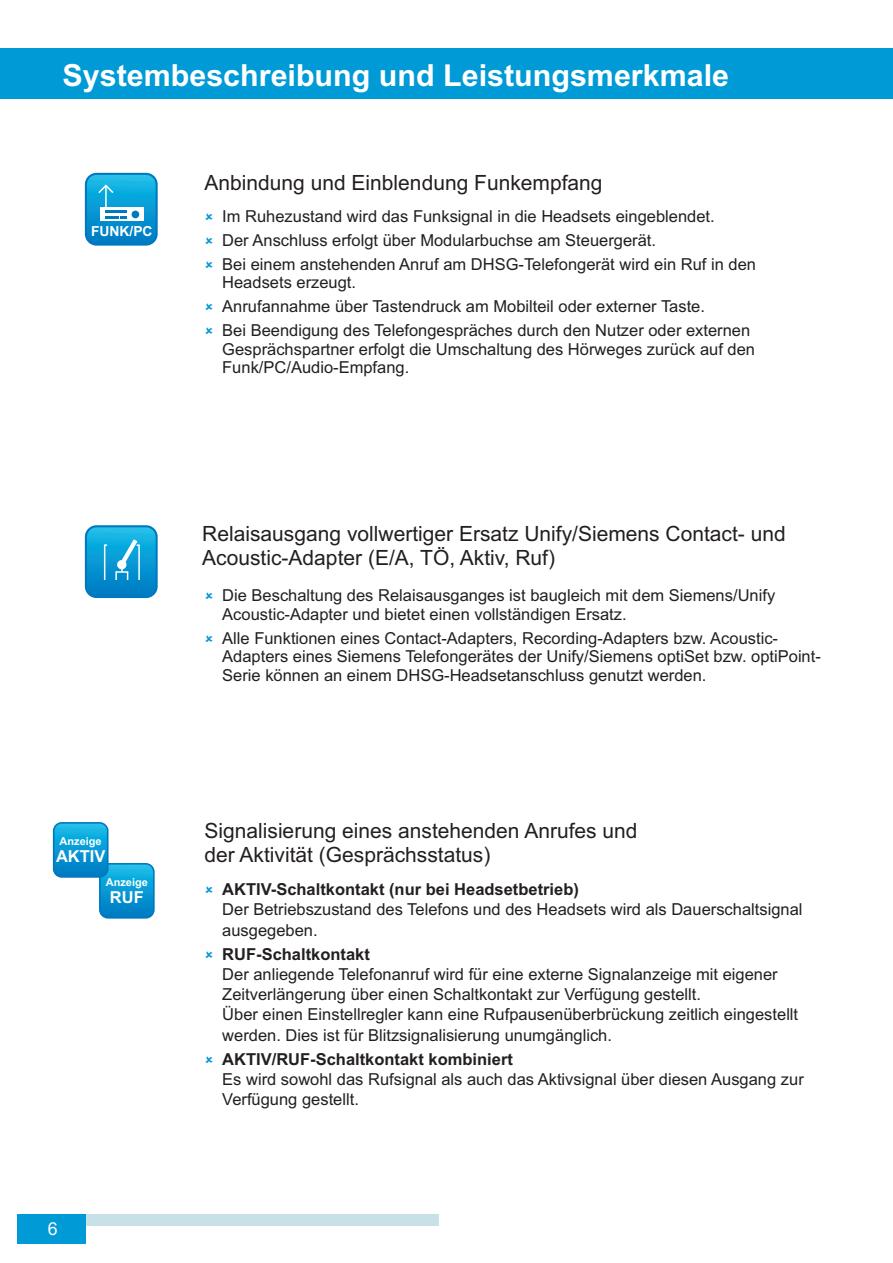
<style>
.page{position:relative;width:893px;height:1263px;background:#fff}
.page>*{position:absolute;margin:0;border:0;box-sizing:border-box;transform-origin:0 0}
.t1{font:700 30.45px "Arial";color:#fff}
.t2{font:21px/23.4px "Arial";color:#231f20}
.t3{font:17.85px "Arial";color:#fff}
.t4{font:16.5px/20.2px "Arial";color:#231f20}
.t5{font:700 16.5px "Arial";color:#231f20}
.t6{font:700 16.5px "Arial";color:#fff}
.t7{font:700 13.8px "Arial";color:#fff}
.t8{font:700 10.95px "Arial";color:#fff}
</style>
<div class="page">
<svg style="left:100px;top:864px;width:54px;height:54px;background:#0899d4"></svg>
<div style="left:99px;top:863px;width:56px;height:56px;border:2px solid #0078c0;border-radius:8px"></div>
<div style="left:0;top:48px;width:893px;height:51px;background:#009bd7"></div>
<div style="left:18px;top:1214px;width:420px;height:11px;background:#c8e1e7"></div>
<div style="left:18px;top:1214px;width:68px;height:29px;background:#009bd7"></div>
<svg style="left:86px;top:174px;width:71px;height:71px;background:#0c9bd5"></svg>
<div style="left:85px;top:173px;width:73px;height:73px;border:2px solid #0078c0;border-radius:11px"></div>
<svg style="left:100px;top:208px;width:43px;height:13px"></svg>
<svg style="left:105px;top:216px;width:22px;height:2px"></svg>
<div style="left:132px;top:211px;width:7px;height:7px;background:#0078c0;border-radius:50%"></div>
<hr style="left:105px;top:211px;width:22px;height:2px;background:#0078c0">
<hr style="left:105px;top:186px;width:2px;height:22px;background:#fff">
<svg style="left:97px;top:183px;width:18px;height:12px"></svg>
<svg style="left:54px;top:823px;width:54px;height:54px;background:#089ad5"></svg>
<div style="left:53px;top:822px;width:56px;height:56px;border:2px solid #0078c0;border-radius:8px"></div>
<svg style="left:86px;top:526px;width:71px;height:71px;background:#0a9ad5"></svg>
<div style="left:85px;top:525px;width:73px;height:73px;border:2px solid #0078c0;border-radius:11px"></div>
<svg style="left:103px;top:544px;width:6px;height:37px"></svg>
<div style="left:115px;top:571px;width:13px;height:10px;border:2px solid #fff"></div>
<svg style="left:117px;top:560px;width:9px;height:9px"></svg>
<svg style="left:120px;top:539px;width:21px;height:42px"></svg>
<h1 class="t1" style="left:63px;top:63px;width:668px">Systembeschreibung und Leistungsmerkmale</h1>
<p class="t7" style="left:91px;top:226px;width:63px">FUNK/PC</p>
<p class="t2" style="left:204px;top:173px;width:400px">Anbindung und Einblendung Funkempfang</p>
<p class="t4" style="left:222px;top:206px;width:535px;line-height:24px">Im Ruhezustand wird das Funksignal in die Headsets eingeblendet.<br>Der Anschluss erfolgt über Modularbuchse am Steuergerät.<br>Bei einem anstehenden Anruf am DHSG-Telefongerät wird ein Ruf in den</p>
<p class="t4" style="left:222px;top:272px;width:530px;line-height:24px">Headsets erzeugt.<br>Anrufannahme über Tastendruck am Mobilteil oder externer Taste.<br>Bei Beendigung des Telefongespräches durch den Nutzer oder externen</p>
<p class="t4" style="left:222px;top:341px;width:534px;line-height:18.5px">Gesprächspartner erfolgt die Umschaltung des Hörweges zurück auf den<br>Funk/PC/Audio-Empfang.</p>
<p class="t2" style="left:202px;top:524px;width:585px">Relaisausgang vollwertiger Ersatz Unify/Siemens Contact- und<br>Acoustic-Adapter (E/A, TÖ, Aktiv, Ruf)</p>
<p class="t4" style="left:222px;top:588px;width:554px;line-height:18.5px">Die Beschaltung des Relaisausganges ist baugleich mit dem Siemens/Unify<br>Acoustic-Adapter und bietet einen vollständigen Ersatz.</p>
<p class="t4" style="left:222px;top:630px;width:600px;line-height:18.5px">Alle Funktionen eines Contact-Adapters, Recording-Adapters bzw. Acoustic-<br>Adapters eines Siemens Telefongerätes der Unify/Siemens optiSet bzw. optiPoint-<br>Serie können an einem DHSG-Headsetanschluss genutzt werden.</p>
<p class="t8" style="left:60px;top:837px;width:44px">Anzeige</p>
<p class="t6" style="left:56px;top:850px;width:51px">AKTIV</p>
<p class="t8" style="left:106px;top:878px;width:44px">Anzeige</p>
<p class="t6" style="left:110px;top:891px;width:35px">RUF</p>
<p class="t3" style="left:48px;top:1222px;width:11px">6</p>
<p class="t2" style="left:204px;top:821px;width:435px">Signalisierung eines anstehenden Anrufes und der Aktivität (Gesprächsstatus)</p>
<p class="t5" style="left:222px;top:883px;width:358px">AKTIV-Schaltkontakt (nur bei Headsetbetrieb)</p>
<p class="t4" style="left:222px;top:901px;width:582px">Der Betriebszustand des Telefons und des Headsets wird als Dauerschaltsignal ausgegeben.</p>
<p class="t5" style="left:222px;top:948px;width:149px">RUF-Schaltkontakt</p>
<p class="t4" style="left:222px;top:965px;width:577px">Der anliegende Telefonanruf wird für eine externe Signalanzeige mit eigener Zeitverlängerung über einen Schaltkontakt zur Verfügung gestellt.<br>Über einen Einstellregler kann eine Rufpausenüberbrückung zeitlich eingestellt werden. Dies ist für Blitzsignalisierung unumgänglich.</p>
<p class="t5" style="left:222px;top:1053px;width:292px">AKTIV/RUF-Schaltkontakt kombiniert</p>
<p class="t4" style="left:222px;top:1070px;width:583px">Es wird sowohl das Rufsignal als auch das Aktivsignal über diesen Ausgang zur<br>Verfügung gestellt.</p>
</div>
